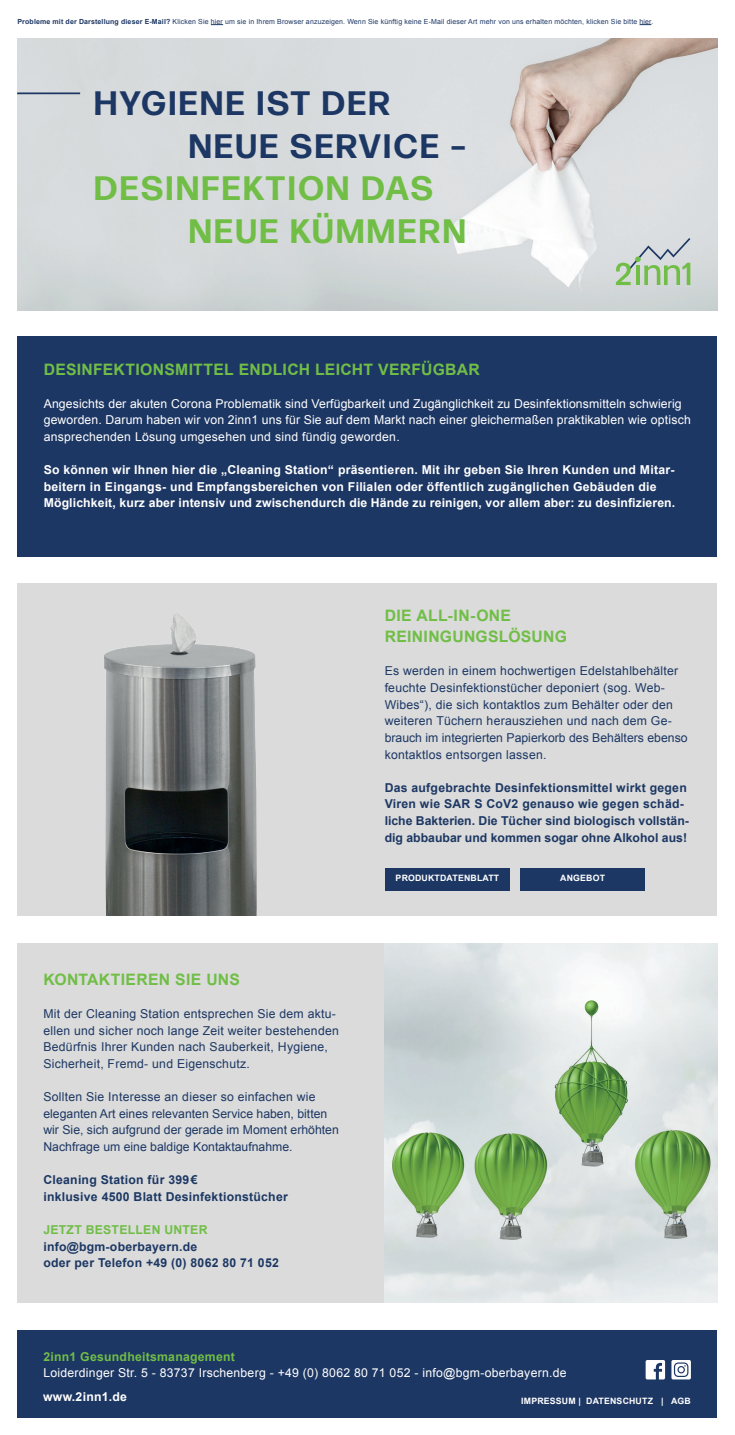
<style>
.page{position:relative;width:735px;height:1435px;background:#fff}
.page>*{position:absolute;margin:0;border:0;box-sizing:border-box;transform-origin:0 0}
.t1{font:700 33.86px/42.5px "Forma DJR Display";letter-spacing:.09em;color:#70be46}
.t2{font:700 33.86px/42.5px "Forma DJR Display";letter-spacing:.09em;color:#1d3764}
.t3{font:700 15.75px/21px "Arial";letter-spacing:.015em;color:#70be46}
.t4{font:12.25px/16.6px "Arial";letter-spacing:.02em;color:#1d3764}
.t5{font:12.25px/16.6px "Arial";letter-spacing:.01em;color:#fff}
.t6{font:700 12.25px/16.6px "Arial";letter-spacing:.02em;color:#fff}
.t7{font:12.25px/16.6px "Arial";color:#1d3764}
.t8{font:700 12.25px/16.6px "Arial";color:#1d3764}
.t9{font:700 12.25px/16.6px "Arial";letter-spacing:.02em;color:#1d3764}
.t10{font:700 12.25px "Arial";letter-spacing:.02em;color:#70be46}
.t11{font:700 8.75px "Arial";letter-spacing:.02em;color:#fff}
.t12{font:7px "Arial";letter-spacing:.02em;color:#1d3764}
.s1{font-weight:700}
</style>
<div class="page">
<div style="left:17px;top:583px;width:700px;height:333px;background:#dadbda"></div>
<svg style="left:211px;top:24px;width:12px;height:1px"></svg>
<img style="left:104px;top:614px;width:153px;height:302px">
<div style="left:17px;top:944px;width:700px;height:359px;background:#dadbda"></div>
<div style="left:17px;top:1331px;width:700px;height:87px;background:#1d3764"></div>
<svg style="left:671px;top:1360px;width:20px;height:19px"></svg>
<svg style="left:646px;top:1360px;width:19px;height:19px"></svg>
<div style="left:18px;top:336px;width:700px;height:221px;background:#1d3764"></div>
<img style="left:385px;top:944px;width:332px;height:359px">
<div style="left:385px;top:869px;width:125px;height:22px;background:#1d3764"></div>
<div style="left:520px;top:869px;width:125px;height:22px;background:#1d3764"></div>
<img style="left:18px;top:39px;width:700px;height:272px">
<svg style="left:616px;top:238px;width:74px;height:47px;background:#bcceba"></svg>
<hr style="left:17px;top:92px;width:63px;height:2px;background:#1d3764">
<p class="t12" style="left:18px;top:17px;width:637px"><span class="s1">Probleme mit der Darstellung dieser E-Mail?</span> Klicken Sie hier um sie in Ihrem Browser anzuzeigen. Wenn Sie künftig keine E-Mail dieser Art mehr von uns erhalten möchten, klicken Sie bitte hier.</p>
<h1 class="t2" style="left:189px;top:82px;width:277px;text-indent:-94px">HYGIENE IST DER<br>NEUE SERVICE –</h1>
<h1 class="t1" style="left:189px;top:167px;width:278px;text-indent:-94px">DESINFEKTION DAS<br>NEUE KÜMMERN</h1>
<p class="t3" style="left:44px;top:360px;width:438px">DESINFEKTIONSMITTEL ENDLICH LEICHT VERFÜGBAR</p>
<p class="t5" style="left:44px;top:395px;width:649px">Angesichts der akuten Corona Problematik sind Verfügbarkeit und Zugänglichkeit zu Desinfektionsmitteln schwierig geworden. Darum haben wir von 2inn1 uns für Sie auf dem Markt nach einer gleichermaßen praktikablen wie optisch ansprechenden Lösung umgesehen und sind fündig geworden.</p>
<p class="t6" style="left:44px;top:462px;width:633px">So können wir Ihnen hier die „Cleaning Station“ präsentieren. Mit ihr geben Sie Ihren Kunden und Mitar&shy;beitern in Eingangs- und Empfangsbereichen von Filialen oder öffentlich zugänglichen Gebäuden die<br>Möglichkeit, kurz aber intensiv und zwischendurch die Hände zu reinigen, vor allem aber: zu desinfizieren.</p>
<p class="t3" style="left:385px;top:606px;width:184px">DIE ALL-IN-ONE<br>REININGUNGSLÖSUNG</p>
<p class="t4" style="left:385px;top:663px;width:304px">Es werden in einem hochwertigen Edelstahlbehälter feuchte Desinfektionstücher deponiert (sog. Web-Wibes“), die sich kontaktlos zum Behälter oder den weiteren Tüchern herausziehen und nach dem Ge&shy;brauch im integrierten Papierkorb des Behälters ebenso kontaktlos entsorgen lassen.</p>
<p class="t8" style="left:385px;top:780px;width:306px">Das aufgebrachte Desinfektionsmittel wirkt gegen Viren wie SAR S CoV2 genauso wie gegen schäd&shy;liche Bakterien. Die Tücher sind biologisch vollstän&shy;dig abbaubar und kommen sogar ohne Alkohol aus!</p>
<p class="t3" style="left:43px;top:969px;width:198px">KONTAKTIEREN SIE UNS</p>
<p class="t4" style="left:43px;top:1006px;width:297px">Mit der Cleaning Station entsprechen Sie dem aktu&shy;ellen und sicher noch lange Zeit weiter bestehenden Bedürfnis Ihrer Kunden nach Sauberkeit, Hygiene, Sicherheit, Fremd- und Eigenschutz.</p>
<p class="t7" style="left:43px;top:1089px;width:297px">Sollten Sie Interesse an dieser so einfachen wie eleganten Art eines relevanten Service haben, bitten wir Sie, sich aufgrund der gerade im Moment erhöhten Nachfrage um eine baldige Kontaktaufnahme.</p>
<p class="t9" style="left:43px;top:1172px;width:246px">Cleaning Station für 399 €<br>inklusive 4500 Blatt Desinfektionstücher</p>
<p class="t10" style="left:43px;top:1222px;width:166px">JETZT BESTELLEN UNTER</p>
<p class="t9" style="left:43px;top:1239px;width:237px">info@bgm-oberbayern.de<br>oder per Telefon +49 (0) 8062 80 71 052</p>
<p class="t11" style="left:396px;top:873px;width:105px">PRODUKTDATENBLATT</p>
<p class="t11" style="left:560px;top:873px;width:46px">ANGEBOT</p>
<p class="t10" style="left:43px;top:1348px;width:193px">2inn1 Gesundheitsmanagement</p>
<p class="t5" style="left:43px;top:1365px;width:525px">Loiderdinger Str. 5 - 83737 Irschenberg - +49 (0) 8062 80 71 052 - info@bgm-oberbayern.de</p>
<p class="t6" style="left:43px;top:1389px;width:85px">www.2inn1.de</p>
<p class="t11" style="left:521px;top:1395px;width:171px">IMPRESSUM | DATENSCHUTZ | AGB</p>
</div>
